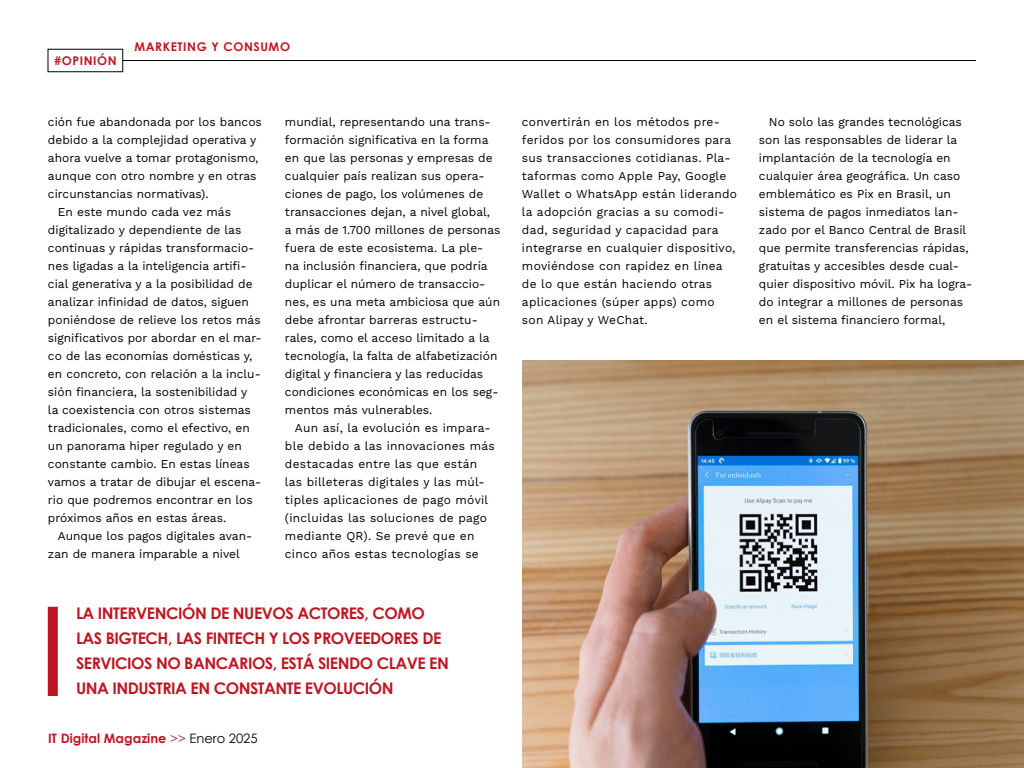
<style>
.page{position:relative;width:1024px;height:768px;background:#fff}
.page>*{position:absolute;margin:0;border:0;box-sizing:border-box;transform-origin:0 0}
.t1{font:700 16px/25px "Century Gothic";letter-spacing:-.03em;color:#be1723}
.t2{font:700 13px "Century Gothic";color:#be1723}
.t3{font:12px/18px "Work Sans";color:#000}
.t4{font:12px/18px "Work Sans";letter-spacing:.02em;color:#000}
.t5{font:700 12px "Century Gothic";letter-spacing:.05em;color:#be1723}
.s1{font-weight:400}
.s2{font-weight:400;color:#000}
</style>
<div class="page">
<hr style="left:96px;top:60px;width:880px;height:1px;background:#000">
<div style="left:48px;top:49px;width:75px;height:23px;background:#fff"></div>
<div style="left:48px;top:607px;width:10px;height:89px;background:#be1723"></div>
<img style="left:522px;top:360px;width:502px;height:408px">
<p class="t5" style="left:54px;top:52px;width:64px">#OPINIÓN</p>
<p class="t5" style="left:134px;top:37px;width:157px">MARKETING Y CONSUMO</p>
<p class="t3" style="left:48px;top:112px;width:215px">ción fue abandonada por los bancos</p>
<p class="t3" style="left:48px;top:130px;width:210px">debido a la complejidad operativa y</p>
<p class="t3" style="left:48px;top:148px;width:212px">ahora vuelve a tomar protagonismo,</p>
<p class="t3" style="left:48px;top:166px;width:210px">aunque con otro nombre y en otras</p>
<p class="t3" style="left:48px;top:184px;width:162px">circunstancias normativas).</p>
<p class="t3" style="left:58px;top:202px;width:175px">En este mundo cada vez más</p>
<p class="t3" style="left:48px;top:220px;width:195px">digitalizado y dependiente de las</p>
<p class="t3" style="left:48px;top:238px;width:208px">continuas y rápidas transformacio-</p>
<p class="t3" style="left:48px;top:256px;width:200px">nes ligadas a la inteligencia artifi-</p>
<p class="t3" style="left:48px;top:274px;width:206px">cial generativa y a la posibilidad de</p>
<p class="t3" style="left:48px;top:292px;width:202px">analizar infinidad de datos, siguen</p>
<p class="t3" style="left:48px;top:310px;width:214px">poniéndose de relieve los retos más</p>
<p class="t3" style="left:48px;top:328px;width:215px">significativos por abordar en el mar-</p>
<p class="t3" style="left:48px;top:346px;width:206px">co de las economías domésticas y,</p>
<p class="t3" style="left:48px;top:364px;width:214px">en concreto, con relación a la inclu-</p>
<p class="t3" style="left:48px;top:382px;width:201px">sión financiera, la sostenibilidad y</p>
<p class="t3" style="left:48px;top:400px;width:204px">la coexistencia con otros sistemas</p>
<p class="t3" style="left:48px;top:418px;width:203px">tradicionales, como el efectivo, en</p>
<p class="t3" style="left:48px;top:436px;width:195px">un panorama hiper regulado y en</p>
<p class="t3" style="left:48px;top:454px;width:203px">constante cambio. En estas líneas</p>
<p class="t3" style="left:48px;top:472px;width:215px">vamos a tratar de dibujar el escena-</p>
<p class="t3" style="left:48px;top:490px;width:206px">rio que podremos encontrar en los</p>
<p class="t3" style="left:48px;top:508px;width:180px">próximos años en estas áreas.</p>
<p class="t3" style="left:58px;top:526px;width:196px">Aunque los pagos digitales avan-</p>
<p class="t3" style="left:48px;top:544px;width:193px">zan de manera imparable a nivel</p>
<p class="t3" style="left:285px;top:112px;width:217px">mundial, representando una trans&shy;formación significativa en la forma en que las personas y empresas de cualquier país realizan sus opera&shy;ciones de pago, los volúmenes de transacciones dejan, a nivel global,<br>a más de 1.700 millones de personas fuera de este ecosistema. La ple&shy;na inclusión financiera, que podría duplicar el número de transaccio&shy;nes, es una meta ambiciosa que aún debe afrontar barreras estructu&shy;rales, como el acceso limitado a la tecnología, la falta de alfabetización digital y financiera y las reducidas condiciones económicas en los seg&shy;mentos más vulnerables.</p>
<p class="t4" style="left:285px;top:418px;width:211px;text-indent:10px">Aun así, la evolución es impara&shy;ble debido a las innovaciones más destacadas entre las que están las billeteras digitales y las múl&shy;tiples aplicaciones de pago móvil (incluidas las soluciones de pago mediante QR). Se prevé que en cinco años estas tecnologías se</p>
<h1 class="t1" style="left:76px;top:600px;width:374px">LA INTERVENCIÓN DE NUEVOS ACTORES, COMO LAS BIGTECH, LAS FINTECH Y LOS PROVEEDORES DE SERVICIOS NO BANCARIOS, ESTÁ SIENDO CLAVE EN UNA INDUSTRIA EN CONSTANTE EVOLUCIÓN</h1>
<p class="t2" style="left:48px;top:728px;width:211px">IT Digital Magazine <span class="s1">&gt;&gt;</span> <span class="s2">Enero 2025</span></p>
<p class="t4" style="left:522px;top:112px;width:217px">convertirán en los métodos pre&shy;feridos por los consumidores para sus transacciones cotidianas. Pla&shy;taformas como Apple Pay, Google<br>Wallet o WhatsApp están liderando la adopción gracias a su comodi&shy;dad, seguridad y capacidad para integrarse en cualquier dispositivo, moviéndose con rapidez en línea de lo que están haciendo otras aplicaciones (súper apps) como son Alipay y WeChat.</p>
<p class="t3" style="left:759px;top:112px;width:215px;text-indent:10px">No solo las grandes tecnológicas son las responsables de liderar la implantación de la tecnología en cualquier área geográfica. Un caso emblemático es Pix en Brasil, un sistema de pagos inmediatos lan&shy;zado por el Banco Central de Brasil que permite transferencias rápidas, gratuitas y accesibles desde cual&shy;quier dispositivo móvil. Pix ha logra&shy;do integrar a millones de personas en el sistema financiero formal,</p>
</div>
